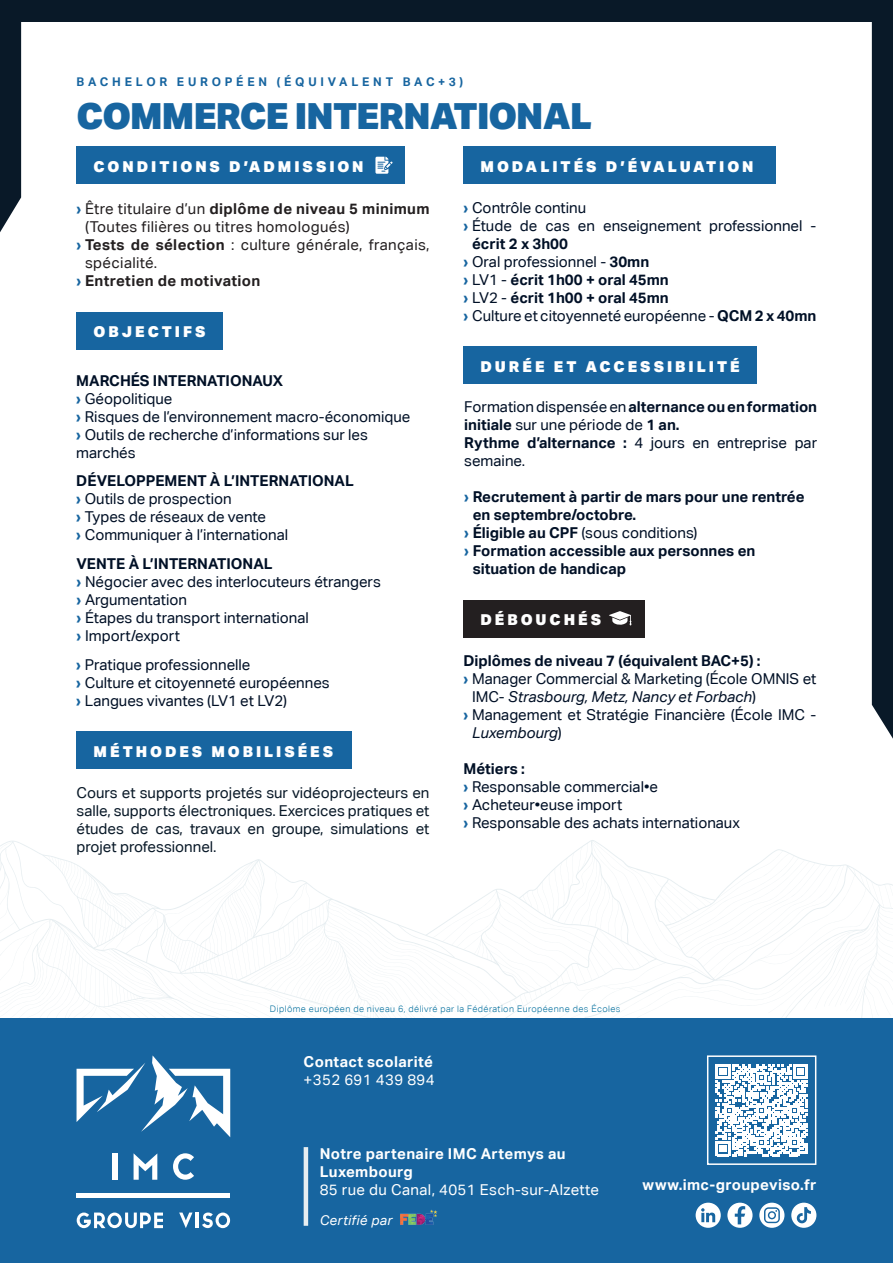
<style>
.page{position:relative;width:893px;height:1263px;background:#fff}
.page>*{position:absolute;margin:0;border:0;box-sizing:border-box;transform-origin:0 0}
.t1{font:900 36px "Aktiv Grotesk";letter-spacing:-.02em;color:#1765a0}
.t2{font:15px/18px "Aktiv Grotesk";color:#001026}
.t3{font:700 15px "Aktiv Grotesk";color:#001026}
.t4{font:15px/18px "Aktiv Grotesk";color:#091928;text-align:justify}
.t5{font:900 15px "Aktiv Grotesk";letter-spacing:.2em;color:#fff}
.t6{font:15px "Aktiv Grotesk";letter-spacing:.025em;color:#231f20}
.t7{font:700 15px/18px "Aktiv Grotesk";letter-spacing:.025em;color:#fff}
.t8{font:700 15px "Aktiv Grotesk";letter-spacing:.025em;color:#231f20}
.t9{font:15px "Aktiv Grotesk";letter-spacing:.025em;color:#fff}
.t10{font:italic 15px "Aktiv Grotesk";color:#001026}
.t11{font:italic 13.5px "Aktiv Grotesk";letter-spacing:.025em;color:#fff}
.t12{font:700 12px "Aktiv Grotesk";letter-spacing:.31em;color:#1765a0}
.t13{font:300 9px "Aktiv Grotesk";letter-spacing:.05em;color:#006e9d}
.s1{color:#1765a0}
.s2{font-weight:400}
.s3{font-weight:700;color:#1765a0}
.s4{font-weight:700}
.s5{font-style:normal}
</style>
<div class="page">
<svg style="left:0;top:841px;width:397px;height:177px"></svg>
<svg style="left:5px;top:849px;width:29px;height:74px"></svg>
<svg style="left:443px;top:840px;width:450px;height:178px"></svg>
<svg style="left:840px;top:951px;width:37px;height:54px"></svg>
<svg style="left:397px;top:924px;width:120px;height:92px"></svg>
<div style="left:0;top:1018px;width:893px;height:245px;background:#1765a0"></div>
<div style="left:464px;top:146px;width:312px;height:38px;background:#1765a0"></div>
<svg style="left:0;top:21px;width:21px;height:211px"></svg>
<div style="left:0;top:0;width:893px;height:21px;background:#091928"></div>
<div style="left:872px;top:21px;width:21px;height:718px;background:#091928"></div>
<svg style="left:716px;top:1064px;width:91px;height:92px"></svg>
<div style="left:707px;top:1055px;width:109px;height:110px;border:2px solid #fff"></div>
<hr style="left:304px;top:1147px;width:4px;height:79px;background:#e7eef1">
<svg style="left:727px;top:1203px;width:25px;height:25px"></svg>
<svg style="left:696px;top:1203px;width:25px;height:25px"></svg>
<div style="left:759px;top:1203px;width:25px;height:25px;background:#fff;border-radius:50%"></div>
<svg style="left:764px;top:1207px;width:16px;height:16px"></svg>
<div style="left:791px;top:1203px;width:25px;height:25px;background:#fff;border-radius:50%"></div>
<svg style="left:797px;top:1207px;width:14px;height:16px"></svg>
<div style="left:113px;top:1153px;width:5px;height:27px;background:#fff"></div>
<svg style="left:134px;top:1154px;width:23px;height:26px"></svg>
<svg style="left:173px;top:1153px;width:21px;height:27px"></svg>
<div style="left:77px;top:1193px;width:153px;height:5px;background:#fff"></div>
<svg style="left:77px;top:1055px;width:153px;height:82px"></svg>
<svg style="left:77px;top:1212px;width:86px;height:16px"></svg>
<svg style="left:179px;top:1212px;width:14px;height:16px"></svg>
<hr style="left:196px;top:1212px;width:3px;height:16px;background:#fff">
<svg style="left:202px;top:1212px;width:28px;height:16px"></svg>
<div style="left:463px;top:346px;width:294px;height:38px;background:#1765a0"></div>
<div style="left:77px;top:312px;width:146px;height:38px;background:#1765a0"></div>
<div style="left:77px;top:146px;width:328px;height:38px;background:#1765a0"></div>
<svg style="left:375px;top:157px;width:17px;height:17px"></svg>
<div style="left:77px;top:731px;width:275px;height:38px;background:#1765a0"></div>
<img style="left:400px;top:1209px;width:38px;height:16px">
<div style="left:463px;top:600px;width:182px;height:37px;background:#231f20"></div>
<svg style="left:609px;top:611px;width:22px;height:14px"></svg>
<p class="t12" style="left:77px;top:74px;width:388px">BACHELOR EUROPÉEN (ÉQUIVALENT BAC+3)</p>
<h1 class="t1" style="left:77px;top:93px;width:517px">COMMERCE INTERNATIONAL</h1>
<p class="t5" style="left:94px;top:157px;width:272px">CONDITIONS D’ADMISSION</p>
<p class="t8" style="left:77px;top:200px;width:354px"><span class="s1">›</span> <span class="s2">Être titulaire d’un</span> diplôme de niveau 5 minimum</p>
<p class="t6" style="left:85px;top:218px;width:266px">(Toutes filières ou titres homologués)</p>
<p class="t6" style="left:77px;top:236px;width:354px"><span class="s3">›</span> <span class="s4">Tests de sélection</span> : culture générale, français,</p>
<p class="t6" style="left:85px;top:254px;width:74px">spécialité.</p>
<p class="t8" style="left:77px;top:272px;width:185px"><span class="s1">›</span> Entretien de motivation</p>
<p class="t5" style="left:94px;top:322px;width:114px">OBJECTIFS</p>
<p class="t2" style="left:76px;top:371px;width:335px"><span class="s4">MARCHÉS INTERNATIONAUX<br></span><span class="s3">›</span> Géopolitique<br><span class="s3">›</span> Risques de l’environnement macro-économique <span class="s3">›</span> Outils de recherche d’informations sur les marchés</p>
<p class="t2" style="left:76px;top:472px;width:279px"><span class="s4">DÉVELOPPEMENT À L’INTERNATIONAL </span><span class="s3">›</span> Outils de prospection<br><span class="s3">›</span> Types de réseaux de vente<br><span class="s3">›</span> Communiquer à l’international</p>
<p class="t2" style="left:77px;top:555px;width:306px"><span class="s4">VENTE À L’INTERNATIONAL<br></span><span class="s3">›</span> Négocier avec des interlocuteurs étrangers <span class="s3">›</span> Argumentation<br><span class="s3">›</span> Étapes du transport international<br><span class="s3">›</span> Import/export</p>
<p class="t2" style="left:76px;top:655px;width:255px"><span class="s3">›</span> Pratique professionnelle<br><span class="s3">›</span> Culture et citoyenneté européennes <span class="s3">›</span> Langues vivantes (LV1 et LV2)</p>
<p class="t5" style="left:94px;top:741px;width:241px">MÉTHODES MOBILISÉES</p>
<p class="t4" style="left:77px;top:783px;width:354px">Cours et supports projetés sur vidéoprojecteurs en salle, supports électroniques. Exercices pratiques et études de cas, travaux en groupe, simulations et projet professionnel.</p>
<p class="t5" style="left:481px;top:157px;width:274px">MODALITÉS D’ÉVALUATION</p>
<p class="t2" style="left:464px;top:199px;width:124px"><span class="s3">›</span> Contrôle continu</p>
<p class="t2" style="left:464px;top:217px;width:354px"><span class="s3">›</span> Étude de cas en enseignement professionnel -</p>
<p class="t3" style="left:472px;top:234px;width:97px">écrit 2 x 3h00</p>
<p class="t2" style="left:464px;top:253px;width:187px"><span class="s3">›</span> Oral professionnel - <span class="s4">30mn</span></p>
<p class="t3" style="left:464px;top:270px;width:207px"><span class="s1">›</span> <span class="s2">LV1 -</span> écrit 1h00 + oral 45mn</p>
<p class="t3" style="left:464px;top:288px;width:207px"><span class="s1">›</span> <span class="s2">LV2 -</span> écrit 1h00 + oral 45mn</p>
<p class="t2" style="left:464px;top:307px;width:354px"><span class="s3">›</span> Culture et citoyenneté européenne - <span class="s4">QCM 2 x 40mn</span></p>
<p class="t5" style="left:480px;top:357px;width:261px">DURÉE ET ACCESSIBILITÉ</p>
<p class="t2" style="left:464px;top:398px;width:354px">Formation dispensée en <span class="s4">alternance ou en formation initiale</span> sur une période de <span class="s4">1 an.<br>Rythme d’alternance :</span> 4 jours en entreprise par semaine.</p>
<p class="t3" style="left:464px;top:487px;width:342px"><span class="s1">›</span> Recrutement à partir de mars pour une rentrée</p>
<p class="t3" style="left:473px;top:505px;width:165px">en septembre/octobre.</p>
<p class="t2" style="left:464px;top:524px;width:235px"><span class="s3">›</span> <span class="s4">Éligible au CPF</span> (sous conditions)</p>
<p class="t3" style="left:464px;top:541px;width:293px"><span class="s1">›</span> Formation accessible aux personnes en</p>
<p class="t3" style="left:473px;top:559px;width:155px">situation de handicap</p>
<p class="t5" style="left:480px;top:610px;width:122px">DÉBOUCHÉS</p>
<p class="t3" style="left:463px;top:651px;width:298px">Diplômes de niveau 7 (équivalent BAC+5) :</p>
<p class="t2" style="left:463px;top:670px;width:354px"><span class="s3">›</span> Manager Commercial &amp; Marketing (École OMNIS et</p>
<p class="t10" style="left:472px;top:688px;width:286px"><span class="s5">IMC-</span> Strasbourg, Metz, Nancy et Forbach<span class="s5">)</span></p>
<p class="t2" style="left:463px;top:706px;width:354px"><span class="s3">›</span> Management et Stratégie Financière (École IMC -</p>
<p class="t10" style="left:472px;top:724px;width:91px">Luxembourg<span class="s5">)</span></p>
<p class="t2" style="left:463px;top:760px;width:278px"><span class="s4">Métiers :<br></span><span class="s3">›</span> Responsable commercial•e<br><span class="s3">›</span> Acheteur•euse import<br><span class="s3">›</span> Responsable des achats internationaux</p>
<p class="t13" style="left:270px;top:1004px;width:352px">Diplôme européen de niveau 6, délivré par la Fédération Européenne des Écoles</p>
<p class="t7" style="left:304px;top:1052px;width:131px">Contact scolarité</p>
<p class="t9" style="left:304px;top:1071px;width:133px">+352 691 439 894</p>
<p class="t7" style="left:320px;top:1144px;width:247px">Notre partenaire IMC Artemys au<br>Luxembourg</p>
<p class="t9" style="left:320px;top:1181px;width:281px">85 rue du Canal, 4051 Esch-sur-Alzette</p>
<p class="t11" style="left:320px;top:1212px;width:74px">Certifié par</p>
<p class="t7" style="left:643px;top:1175px;width:175px">www.imc-groupeviso.fr</p>
</div>
